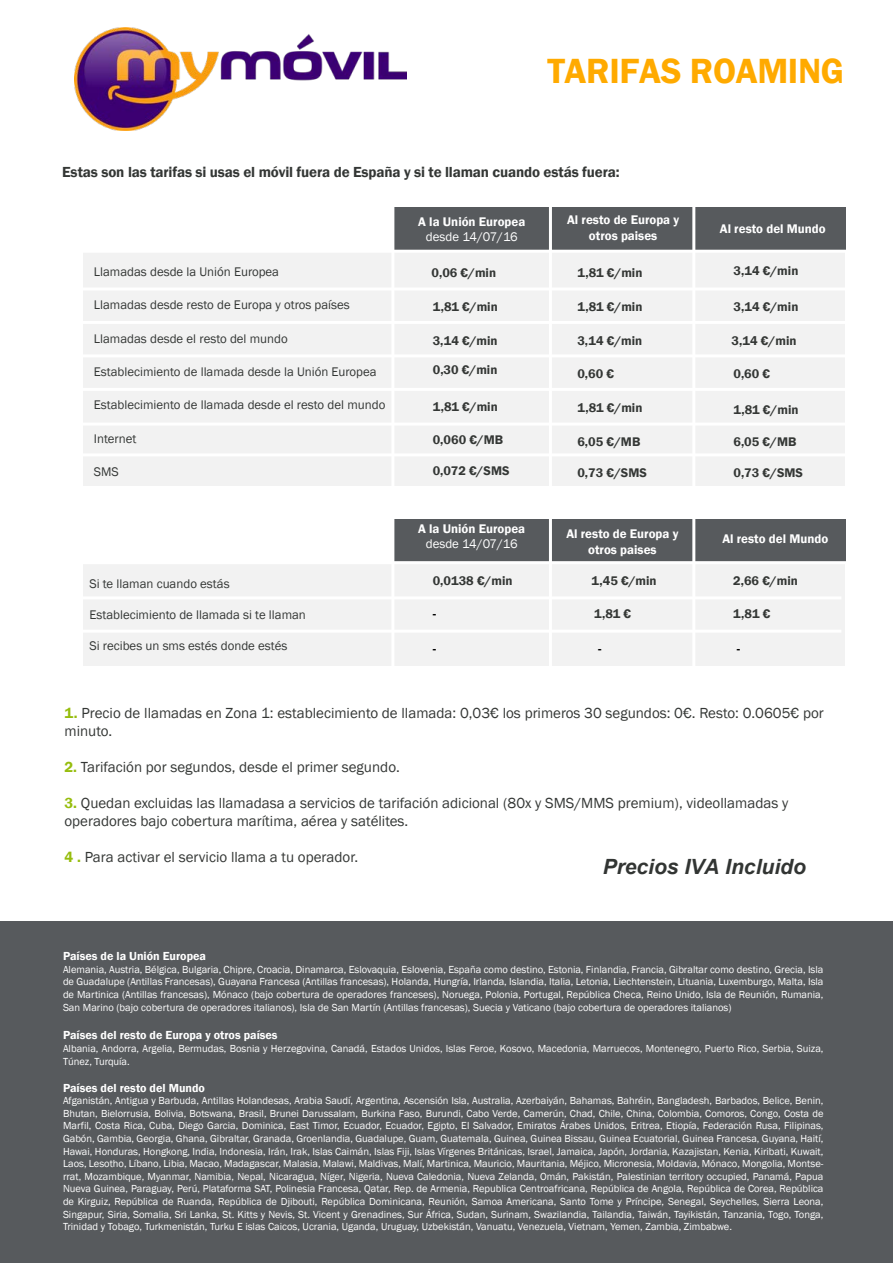
<style>
.page{position:relative;width:893px;height:1263px;background:#fff}
.page>*{position:absolute;margin:0;border:0;box-sizing:border-box;transform-origin:0 0}
.t1{font:600 36px "Franklin Gothic";letter-spacing:-.01em;color:#fa0}
.t2{font:italic 700 21px "Arial";color:#323533}
.t3{font:15px/18px "Franklin Gothic";color:#343735}
.t4{font:600 15px "Franklin Gothic";letter-spacing:-.01em;color:#343735}
.t5{font:12.9px "Franklin Gothic";color:#343735}
.t6{font:600 12.9px "Franklin Gothic";color:#343735}
.t7{font:600 12.9px/15.5px "Franklin Gothic";color:#fff;text-align:center}
.t8{font:12.9px "Franklin Gothic";color:#fff}
.t9{font:600 12.9px "Franklin Gothic";color:#000}
.t10{font:600 12px "Franklin Gothic";color:#fff}
.t11{font:10.5px/12.6px "Franklin Gothic";color:#fff;text-align:justify}
.s1{font-weight:600;color:#96bd0d}
</style>
<div class="page">
<div style="left:393px;top:519px;width:452px;height:44px;background:#575a5d"></div>
<div style="left:0;top:922px;width:893px;height:341px;background:#575a5d"></div>
<div style="left:84px;top:564px;width:761px;height:101px;background:#f2f2f2"></div>
<div style="left:394px;top:207px;width:451px;height:45px;background:#575a5d"></div>
<div style="left:84px;top:251px;width:761px;height:235px;background:#f2f2f2"></div>
<hr style="left:80px;top:287px;width:769px;height:3px;background:#fff">
<hr style="left:80px;top:321px;width:769px;height:3px;background:#fff">
<hr style="left:80px;top:354px;width:769px;height:3px;background:#fff">
<hr style="left:80px;top:388px;width:769px;height:3px;background:#fff">
<hr style="left:80px;top:423px;width:769px;height:3px;background:#fff">
<hr style="left:80px;top:453px;width:769px;height:3px;background:#fff">
<hr style="left:81px;top:250px;width:773px;height:3px;background:#fff">
<hr style="left:68px;top:596px;width:773px;height:3px;background:#fff">
<hr style="left:68px;top:630px;width:773px;height:3px;background:#fff">
<hr style="left:391px;top:204px;width:3px;height:469px;background:#fff">
<hr style="left:50px;top:561px;width:803px;height:3px;background:#fff">
<hr style="left:549px;top:187px;width:3px;height:483px;background:#fff">
<hr style="left:692px;top:187px;width:3px;height:483px;background:#fff">
<img style="left:74px;top:28px;width:333px;height:102px">
<h1 class="t1" style="left:547px;top:48px;width:298px">TARIFAS ROAMING</h1>
<h3 class="t4" style="left:62px;top:163px;width:559px">Estas son las tarifas si usas el móvil fuera de España y si te llaman cuando estás fuera:</h3>
<p class="t5" style="left:94px;top:263px;width:187px">Llamadas desde la Unión Europea</p>
<p class="t5" style="left:94px;top:297px;width:257px">Llamadas desde resto de Europa y otros países</p>
<p class="t5" style="left:94px;top:330px;width:195px">Llamadas desde el resto del mundo</p>
<p class="t5" style="left:94px;top:364px;width:284px">Establecimiento de llamada desde la Unión Europea</p>
<p class="t5" style="left:94px;top:397px;width:293px">Establecimiento de llamada desde el resto del mundo</p>
<p class="t5" style="left:94px;top:430px;width:44px">Internet</p>
<p class="t5" style="left:94px;top:464px;width:27px">SMS</p>
<p class="t7" style="left:418px;top:214px;width:109px">A la Unión Europea</p>
<p class="t8" style="left:426px;top:229px;width:93px">desde 14/07/16</p>
<p class="t6" style="left:431px;top:265px;width:66px">0,06 €/min</p>
<p class="t6" style="left:433px;top:299px;width:66px">1,81 €/min</p>
<p class="t6" style="left:433px;top:332px;width:66px">3,14 €/min</p>
<p class="t6" style="left:433px;top:362px;width:66px">0,30 €/min</p>
<p class="t7" style="left:567px;top:212px;width:114px">Al resto de Europa y otros paises</p>
<p class="t6" style="left:577px;top:265px;width:66px">1,81 €/min</p>
<p class="t6" style="left:577px;top:299px;width:66px">1,81 €/min</p>
<p class="t6" style="left:577px;top:332px;width:66px">3,14 €/min</p>
<p class="t6" style="left:577px;top:366px;width:38px">0,60 €</p>
<p class="t6" style="left:433px;top:399px;width:66px">1,81 €/min</p>
<p class="t6" style="left:577px;top:399px;width:66px">1,81 €/min</p>
<p class="t6" style="left:433px;top:431px;width:72px">0,060 €/MB</p>
<p class="t6" style="left:433px;top:463px;width:78px">0,072 €/SMS</p>
<p class="t6" style="left:577px;top:434px;width:64px">6,05 €/MB</p>
<p class="t6" style="left:577px;top:464px;width:71px">0,73 €/SMS</p>
<p class="t7" style="left:720px;top:221px;width:107px">Al resto del Mundo</p>
<p class="t6" style="left:733px;top:263px;width:66px">3,14 €/min</p>
<p class="t6" style="left:733px;top:299px;width:66px">3,14 €/min</p>
<p class="t6" style="left:731px;top:332px;width:66px">3,14 €/min</p>
<p class="t6" style="left:733px;top:366px;width:38px">0,60 €</p>
<p class="t6" style="left:733px;top:401px;width:66px">1,81 €/min</p>
<p class="t6" style="left:733px;top:434px;width:64px">6,05 €/MB</p>
<p class="t6" style="left:733px;top:465px;width:71px">0,73 €/SMS</p>
<p class="t5" style="left:89px;top:576px;width:142px">Si te llaman cuando estás</p>
<p class="t5" style="left:89px;top:607px;width:218px">Establecimiento de llamada si te llaman</p>
<p class="t5" style="left:89px;top:638px;width:200px">Si recibes un sms estés donde estés</p>
<p class="t7" style="left:418px;top:521px;width:109px">A la Unión Europea</p>
<p class="t8" style="left:426px;top:536px;width:93px">desde 14/07/16</p>
<p class="t6" style="left:433px;top:573px;width:81px">0,0138 €/min</p>
<p class="t9" style="left:433px;top:606px;width:5px">-</p>
<p class="t7" style="left:566px;top:526px;width:114px">Al resto de Europa y otros paises</p>
<p class="t7" style="left:722px;top:531px;width:107px">Al resto del Mundo</p>
<p class="t6" style="left:592px;top:573px;width:67px">1,45 €/min</p>
<p class="t6" style="left:594px;top:606px;width:39px">1,81 €</p>
<p class="t6" style="left:733px;top:606px;width:39px">1,81 €</p>
<p class="t6" style="left:733px;top:573px;width:66px">2,66 €/min</p>
<p class="t9" style="left:433px;top:640px;width:5px">-</p>
<p class="t9" style="left:598px;top:640px;width:5px">-</p>
<p class="t9" style="left:737px;top:640px;width:5px">-</p>
<h3 class="t3" style="left:64px;top:704px;width:761px"><span class="s1">1.</span> Precio de llamadas en Zona 1: establecimiento de llamada: 0,03€ los primeros 30 segundos: 0€. Resto: 0.0605€ por minuto.</h3>
<h3 class="t3" style="left:64px;top:758px;width:337px"><span class="s1">2.</span> Tarifación por segundos, desde el primer segundo.</h3>
<h3 class="t3" style="left:64px;top:794px;width:725px"><span class="s1">3.</span> Quedan excluidas las llamadasa a servicios de tarifación adicional (80x y SMS/MMS premium), videollamadas y operadores bajo cobertura marítima, aérea y satélites.</h3>
<h3 class="t3" style="left:64px;top:848px;width:295px"><span class="s1">4 .</span> Para activar el servicio llama a tu operador.</h3>
<h2 class="t2" style="left:603px;top:853px;width:205px">Precios IVA Incluido</h2>
<p class="t10" style="left:63px;top:949px;width:145px">Países de la Unión Europea</p>
<p class="t11" style="left:63px;top:963px;width:762px">Alemania, Austria, Bélgica, Bulgaria, Chipre, Croacia, Dinamarca, Eslovaquia, Eslovenia, España como destino, Estonia, Finlandia, Francia, Gibraltar como destino, Grecia, Isla de Guadalupe (Antillas Francesas), Guayana Francesa (Antillas francesas), Holanda, Hungría, Irlanda, Islandia, Italia, Letonia, Liechtenstein, Lituania, Luxemburgo, Malta, Isla de Martinica (Antillas francesas), Mónaco (bajo cobertura de operadores franceses), Noruega, Polonia, Portugal, República Checa, Reino Unido, Isla de Reunión, Rumania, San Marino (bajo cobertura de operadores italianos), Isla de San Martín (Antillas francesas), Suecia y Vaticano (bajo cobertura de operadores italianos)</p>
<p class="t10" style="left:63px;top:1028px;width:216px">Países del resto de Europa y otros países</p>
<p class="t11" style="left:63px;top:1042px;width:762px">Albania, Andorra, Argelia, Bermudas, Bosnia y Herzegovina, Canadá, Estados Unidos, Islas Feroe, Kosovo, Macedonia, Marruecos, Montenegro, Puerto Rico, Serbia, Suiza,<br>Túnez, Turquía.</p>
<p class="t10" style="left:63px;top:1080px;width:144px">Países del resto del Mundo</p>
<p class="t11" style="left:63px;top:1094px;width:762px">Afganistán, Antigua y Barbuda, Antillas Holandesas, Arabia Saudí, Argentina, Ascensión Isla, Australia, Azerbaiyán, Bahamas, Bahréin, Bangladesh, Barbados, Belice, Benin, Bhutan, Bielorrusia, Bolivia, Botswana, Brasil, Brunei Darussalam, Burkina Faso, Burundi, Cabo Verde, Camerún, Chad, Chile, China, Colombia, Comoros, Congo, Costa de Marfil, Costa Rica, Cuba, Diego Garcia, Dominica, East Timor, Ecuador, Ecuador, Egipto, El Salvador, Emiratos Árabes Unidos, Eritrea, Etiopía, Federación Rusa, Filipinas, Gabón, Gambia, Georgia, Ghana, Gibraltar, Granada, Groenlandia, Guadalupe, Guam, Guatemala, Guinea, Guinea Bissau, Guinea Ecuatorial, Guinea Francesa, Guyana, Haití, Hawai, Honduras, Hongkong, India, Indonesia, Irán, Irak, Islas Caimán, Islas Fiji, Islas Vírgenes Británicas, Israel, Jamaica, Japón, Jordania, Kazajistan, Kenia, Kiribati, Kuwait, Laos, Lesotho, Líbano, Libia, Macao, Madagascar, Malasia, Malawi, Maldivas, Malí, Martinica, Mauricio, Mauritania, Méjico, Micronesia, Moldavia, Mónaco, Mongolia, Montse&shy;rrat, Mozambique, Myanmar, Namibia, Nepal, Nicaragua, Níger, Nigeria, Nueva Caledonia, Nueva Zelanda, Omán, Pakistán, Palestinian territory occupied, Panamá, Papua Nueva Guinea, Paraguay, Perú, Plataforma SAT, Polinesia Francesa, Qatar, Rep. de Armenia, Republica Centroafricana, República de Angola, República de Corea, República de Kirguiz, República de Ruanda, República de Djibouti, República Dominicana, Reunión, Samoa Americana, Santo Tome y Príncipe, Senegal, Seychelles, Sierra Leona, Singapur, Siria, Somalia, Sri Lanka, St. Kitts y Nevis, St. Vicent y Grenadines, Sur África, Sudan, Surinam, Swazilandia, Tailandia, Taiwán, Tayikistán, Tanzania, Togo, Tonga, Trinidad y Tobago, Turkmenistán, Turku E islas Caicos, Ucrania, Uganda, Uruguay, Uzbekistán, Vanuatu, Venezuela, Vietnam, Yemen, Zambia, Zimbabwe.</p>
</div>
